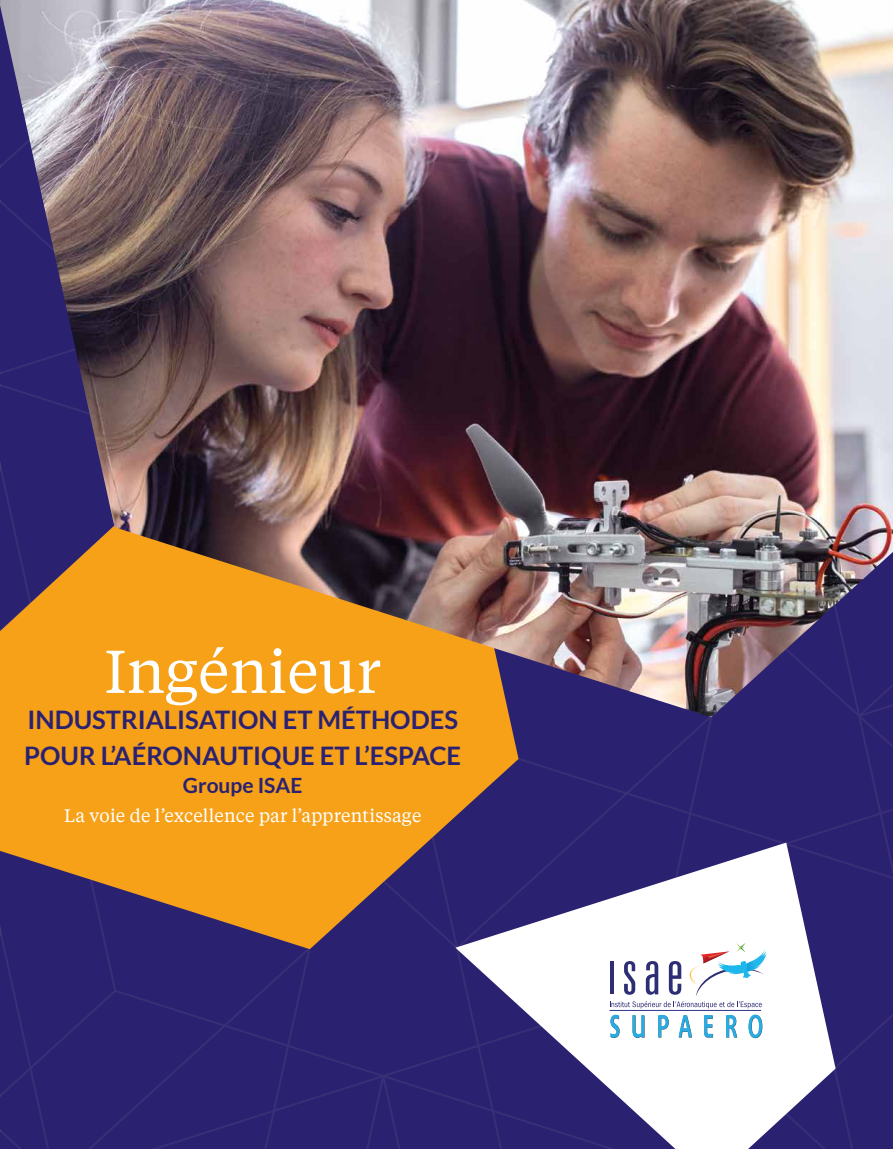
<style>
.page{position:relative;width:893px;height:1149px;background:#fff}
.page>*{position:absolute;margin:0;border:0;box-sizing:border-box;transform-origin:0 0}
.t1{font:60px "Tiempos Text";color:#fff}
.t2{font:700 25.5px/36px "Lato";color:#2b2171}
.t3{font:700 21px "Lato";color:#2b2171}
.t4{font:18px "Tiempos Text";letter-spacing:.01em;color:#fff}
</style>
<div class="page">
<div style="left:0;top:717px;width:893px;height:431px;background:#2b2171"></div>
<svg style="left:455px;top:842px;width:381px;height:306px"></svg>
<svg style="left:610px;top:1014px;width:10px;height:23px"></svg>
<svg style="left:632px;top:1014px;width:13px;height:23px"></svg>
<svg style="left:658px;top:1014px;width:11px;height:23px"></svg>
<svg style="left:679px;top:1014px;width:13px;height:23px"></svg>
<svg style="left:704px;top:1014px;width:9px;height:23px"></svg>
<svg style="left:726px;top:1014px;width:11px;height:23px"></svg>
<svg style="left:748px;top:1014px;width:14px;height:23px"></svg>
<svg style="left:610px;top:942px;width:156px;height:66px"></svg>
<hr style="left:609px;top:1009px;width:152px;height:1px;background:#30358b">
<svg style="left:0;top:717px;width:518px;height:231px;background:#bc7d32"></svg>
<img style="left:0;top:0;width:893px;height:717px">
<h1 class="t1" style="left:104px;top:631px;width:278px">Ingénieur</h1>
<p class="t2" style="left:24px;top:701px;width:438px">INDUSTRIALISATION ET MÉTHODES<br>POUR L’AÉRONAUTIQUE ET L’ESPACE</p>
<p class="t3" style="left:183px;top:773px;width:121px">Groupe ISAE</p>
<p class="t4" style="left:64px;top:803px;width:359px">La voie de l’excellence par l’apprentissage</p>
</div>
